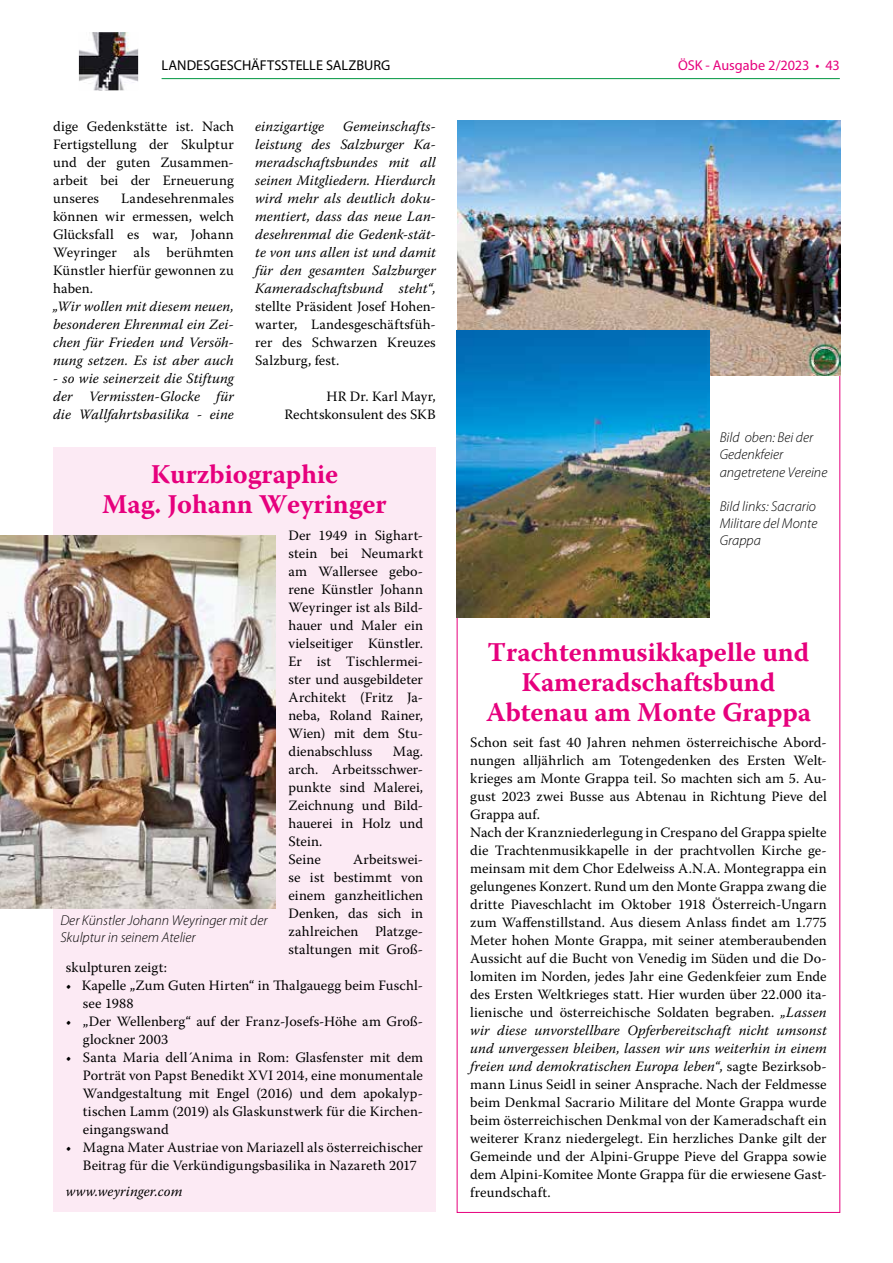
<style>
.page{position:relative;width:893px;height:1263px;background:#fff}
.page>*{position:absolute;margin:0;border:0;box-sizing:border-box;transform-origin:0 0}
.t1{font:700 27px/30px "Warnock Pro";color:#e6007d;text-align:center}
.t2{font:14.25px/18px "Warnock Pro";letter-spacing:.005em;color:#000;text-align:justify}
.t3{font:italic 14.25px/18px "Warnock Pro";letter-spacing:.01em;color:#000;text-align:justify}
.t4{font:italic 300 14.25px/17.1px "Myriad Pro";color:#000}
.t5{font:14.25px "Myriad Pro";color:#000}
.t6{font:14.25px "Myriad Pro";letter-spacing:-.005em;color:#e6007d}
.s1{font-style:italic}
</style>
<div class="page">
<hr style="left:162px;top:78px;width:678px;height:1px;background:#009641">
<img style="left:79px;top:32px;width:59px;height:58px">
<img style="left:457px;top:121px;width:383px;height:255px">
<img style="left:457px;top:331px;width:253px;height:286px">
<div style="left:53px;top:448px;width:383px;height:764px;background:#fceaf4"></div>
<img style="left:0;top:536px;width:276px;height:372px">
<p class="t5" style="left:162px;top:57px;width:230px">LANDESGESCHÄFTSSTELLE SALZBURG</p>
<p class="t6" style="left:678px;top:57px;width:163px">ÖSK - Ausgabe 2/2023 • 43</p>
<p class="t2" style="left:53px;top:117px;width:182px">dige Gedenkstätte ist. Nach Fertigstellung der Skulptur und der guten Zusammen&shy;arbeit bei der Erneuerung unseres</p>
<p class="t2" style="left:53px;top:189px;width:182px;text-indent:68px">Landesehrenmales können wir ermessen, welch Glücksfall es war, Johann Weyringer als berühmten Künstler hierfür gewonnen zu haben.</p>
<p class="t3" style="left:53px;top:297px;width:182px">„Wir wollen mit diesem neuen, besonderen Ehrenmal ein Zei&shy;chen für Frieden und Versöh&shy;nung setzen. Es ist aber auch</p>
<p class="t3" style="left:53px;top:369px;width:182px">- so wie seinerzeit die Stiftung der Vermissten-Glocke für die Wallfahrtsbasilika - eine</p>
<p class="t3" style="left:255px;top:117px;width:182px;text-indent:88px">Gemeinschafts&shy;leistung des Salzburger Ka&shy;meradschaftsbundes mit all seinen Mitgliedern. Hierdurch wird mehr als deutlich doku&shy;mentiert, dass das neue Lan&shy;desehrenmal die Gedenk-stät&shy;te von uns allen ist und damit für den gesamten Salzburger Kameradschaftsbund steht“,</p>
<p class="t2" style="left:255px;top:297px;width:182px">stellte Präsident Josef Hohen&shy;warter, Landesgeschäftsfüh&shy;rer des Schwarzen Kreuzes Salzburg, fest.</p>
<p class="t2" style="left:284px;top:387px;width:153px;text-align:right">HR Dr. Karl Mayr,<br>Rechtskonsulent des SKB</p>
<p class="t3" style="left:255px;top:117px;width:71px">einzigartige</p>
<h1 class="t1" style="left:102px;top:459px;width:286px">Kurzbiographie<br>Mag. Johann Weyringer</h1>
<p class="t2" style="left:288px;top:526px;width:136px">Der 1949 in Sighart&shy;stein bei Neumarkt am Wallersee gebo&shy;rene Künstler Johann Weyringer ist als Bild&shy;hauer und Maler ein vielseitiger Künstler.<br>Er ist Tischlermei&shy;ster und ausgebildeter Architekt (Fritz Ja&shy;neba, Roland Rainer, Wien) mit dem Stu&shy;dienabschluss</p>
<p class="t2" style="left:288px;top:742px;width:136px;text-align:left;text-indent:104px">Mag. arch. Arbeitsschwer&shy;punkte sind Malerei,<br>Zeichnung und Bild&shy;hauerei in Holz und<br>Stein.<br>Seine</p>
<p class="t2" style="left:288px;top:850px;width:136px;text-indent:65px">Arbeitswei&shy;se ist bestimmt von einem ganzheitlichen Denken, das sich in zahlreichen Platzge&shy;staltungen mit Groß-</p>
<p class="t4" style="left:60px;top:911px;width:209px">Der Künstler Johann Weyringer mit der<br>Skulptur in seinem Atelier</p>
<p class="t2" style="left:66px;top:958px;width:103px">skulpturen zeigt:</p>
<p class="t2" style="left:83px;top:976px;width:342px;text-indent:-17px">• Kapelle „Zum Guten Hirten“ in Thalgauegg beim Fuschl&shy;see 1988</p>
<p class="t2" style="left:83px;top:1012px;width:342px;text-indent:-17px">• „Der Wellenberg“ auf der Franz-Josefs-Höhe am Groß&shy;glockner 2003</p>
<p class="t2" style="left:83px;top:1048px;width:342px;text-indent:-17px">• Santa Maria dell´Anima in Rom: Glasfenster mit dem Porträt von Papst Benedikt XVI 2014, eine monumentale Wandgestaltung mit Engel (2016) und dem apokalyp&shy;tischen Lamm (2019) als Glaskunstwerk für die Kirchen&shy;eingangswand</p>
<p class="t2" style="left:83px;top:1138px;width:342px;text-indent:-17px">• Magna Mater Austriae von Mariazell als österreichischer<br>Beitrag für die Verkündigungsbasilika in Nazareth 2017</p>
<p class="t3" style="left:66px;top:1182px;width:118px">www.weyringer.com</p>
<p class="t4" style="left:720px;top:429px;width:109px">Bild oben: Bei der<br>Gedenkfeier angetretene Vereine</p>
<p class="t4" style="left:720px;top:497px;width:99px;text-align:justify">Bild links: Sacrario Militare del Monte Grappa</p>
<h1 class="t1" style="left:486px;top:636px;width:326px">Trachtenmusikkapelle und<br>Kameradschaftsbund<br>Abtenau am Monte Grappa</h1>
<p class="t2" style="left:470px;top:733px;width:358px;text-align:left">Schon seit fast 40 Jahren nehmen österreichische Abord&shy;nungen alljährlich am Totengedenken des Ersten Welt&shy;krieges am Monte Grappa teil. So machten sich am 5. Au&shy;gust 2023 zwei Busse aus Abtenau in Richtung Pieve del Grappa auf.<br>Nach der Kranzniederlegung in Crespano del Grappa spielte die Trachtenmusikkapelle in der prachtvollen Kirche ge&shy;meinsam mit dem Chor Edelweiss A.N.A. Montegrappa ein gelungenes Konzert. Rund um den Monte Grappa zwang die dritte Piaveschlacht im Oktober 1918 Österreich-Ungarn zum Waffenstillstand. Aus diesem Anlass findet am 1.775<br>Meter hohen Monte Grappa, mit seiner atemberaubenden Aussicht auf die Bucht von Venedig im Süden und die Do&shy;lomiten im Norden, jedes Jahr eine Gedenkfeier zum Ende des Ersten Weltkrieges statt. Hier wurden über 22.000 ita&shy;lienische und österreichische Soldaten begraben. <span class="s1">„Lassen wir diese unvorstellbare Opferbereitschaft nicht umsonst und unvergessen bleiben, lassen wir uns weiterhin in einem freien und demokratischen Europa leben“</span>, sagte Bezirksob&shy;mann Linus Seidl in seiner Ansprache. Nach der Feldmesse beim Denkmal Sacrario Militare del Monte Grappa wurde beim österreichischen Denkmal von der Kameradschaft ein weiterer Kranz niedergelegt. Ein herzliches Danke gilt der Gemeinde und der Alpini-Gruppe Pieve del Grappa sowie dem Alpini-Komitee Monte Grappa für die erwiesene Gast&shy;freundschaft.</p>
</div>
